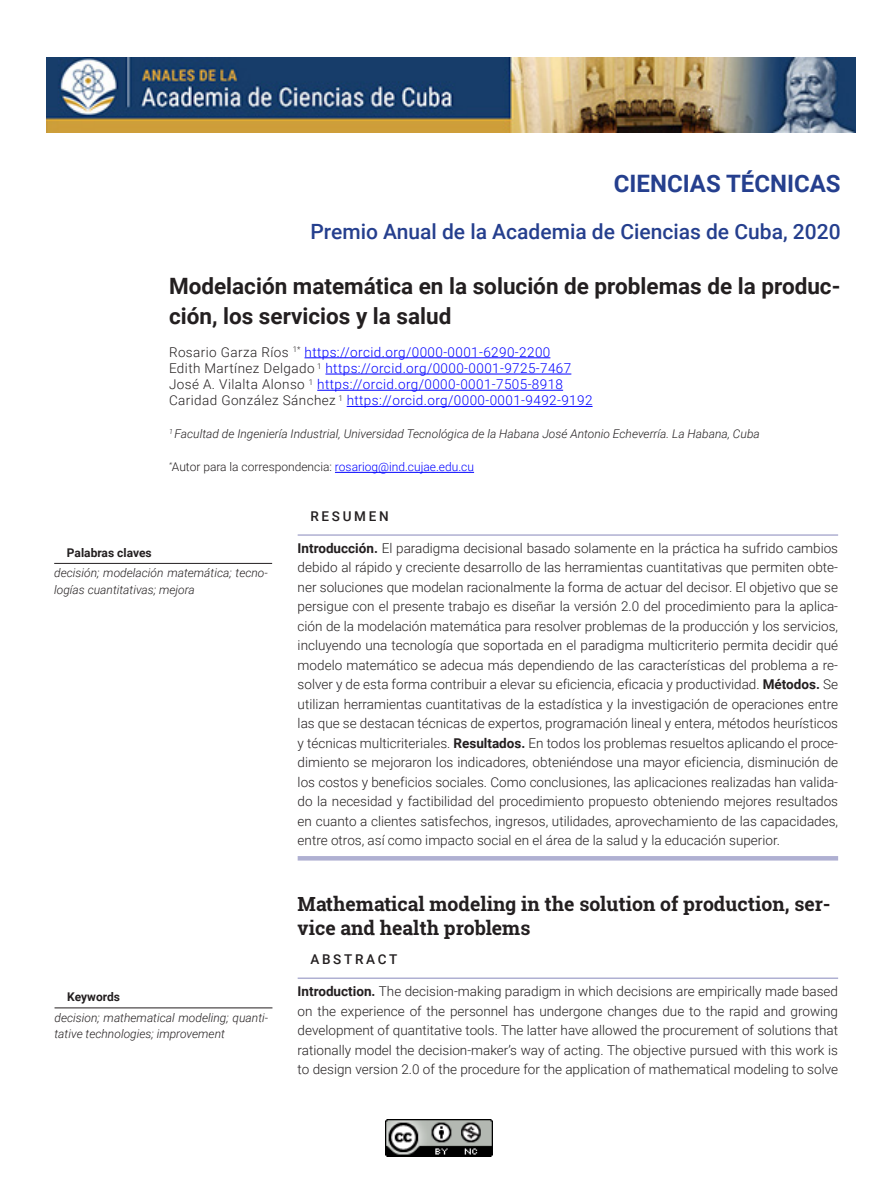
<style>
.page{position:relative;width:893px;height:1191px;background:#fff}
.page>*{position:absolute;margin:0;border:0;box-sizing:border-box;transform-origin:0 0}
.Sección{font:700 24px "Roboto";color:#253f8e}
.Título_del_Artículo{font:700 22.5px/30px "Roboto";color:#231f20}
.Tipo_de_artículo{font:500 21px "Roboto";color:#253f8e}
.Título_Artículo_Ingl{font:700 19.5px/23.4px "Roboto Slab";color:#231f20}
.Texto_del_Resumen_y{font:300 13.5px/19.5px "Roboto";color:#231f20;text-align:justify}
.Autores{font:300 13.5px "Roboto";letter-spacing:.03em;color:#00f}
.Palabra_Resumen_y_Ab{font:500 13.5px "Roboto";letter-spacing:.2em;color:#231f20}
.Palabras_claves_Text{font:italic 300 12px/16.5px "Roboto";color:#231f20}
.Autores_Datos{font:italic 300 12px "Roboto";color:#231f20}
.Autores_Datos-2{font:300 12px "Roboto";color:#231f20}
.Palabras_Clave_Títul{font:700 12px "Roboto";color:#231f20}
.s1{color:#231f20}
.s2{color:#00f}
.s3{font-weight:700}
</style>
<div class="page">
<img style="left:386px;top:1119px;width:106px;height:37px">
<img style="left:47px;top:57px;width:808px;height:75px">
<hr style="left:305px;top:357px;width:245px;height:1px;background:#00f">
<hr style="left:325px;top:374px;width:246px;height:1px;background:#00f">
<hr style="left:317px;top:390px;width:246px;height:1px;background:#00f">
<hr style="left:347px;top:406px;width:246px;height:1px;background:#00f">
<hr style="left:335px;top:472px;width:139px;height:1px;background:#00f">
<hr style="left:298px;top:534px;width:540px;height:2px;background:#afb0d2">
<hr style="left:298px;top:856px;width:540px;height:4px;background:#afb0d2">
<hr style="left:298px;top:977px;width:540px;height:2px;background:#afb0d2">
<hr style="left:54px;top:563px;width:218px;height:1px;background:#231f20">
<hr style="left:55px;top:1007px;width:217px;height:1px;background:#231f20">
<p class="Sección" style="left:614px;top:167px;width:228px">CIENCIAS TÉCNICAS</p>
<p class="Tipo_de_artículo" style="left:310px;top:217px;width:532px">Premio Anual de la Academia de Ciencias de Cuba, 2020</p>
<p class="Título_del_Artículo" style="left:169px;top:270px;width:673px">Modelación matemática en la solución de problemas de la produc&shy;ción, los servicios y la salud</p>
<p class="Autores" style="left:169px;top:342px;width:383px"><span class="s1">Rosario Garza Ríos</span> <sup>1*</sup> https://orcid.org/0000-0001-6290-2200</p>
<p class="Autores" style="left:169px;top:359px;width:404px"><span class="s1">Edith Martínez Delgado</span> <sup>1</sup> https://orcid.org/0000-0001-9725-7467</p>
<p class="Autores" style="left:169px;top:375px;width:396px"><span class="s1">José A. Vilalta Alonso</span> <sup>1</sup> https://orcid.org/0000-0001-7505-8918</p>
<p class="Autores" style="left:169px;top:391px;width:425px"><span class="s1">Caridad González Sánchez</span> <sup>1</sup> https://orcid.org/0000-0001-9492-9192</p>
<p class="Autores_Datos" style="left:169px;top:426px;width:592px"><sup>1</sup> Facultad de Ingeniería Industrial, Universidad Tecnológica de la Habana José Antonio Echeverría. La Habana, Cuba</p>
<p class="Autores_Datos-2" style="left:169px;top:459px;width:307px"><sup>*</sup>Autor para la correspondencia: <span class="s2">rosariog@ind.cujae.edu.cu</span></p>
<p class="Palabra_Resumen_y_Ab" style="left:310px;top:506px;width:80px">RESUMEN</p>
<p class="Texto_del_Resumen_y" style="left:298px;top:538px;width:542px"><span class="s3">Introducción.</span> El paradigma decisional basado solamente en la práctica ha sufrido cambios debido al rápido y creciente desarrollo de las herramientas cuantitativas que permiten obte&shy;ner soluciones que modelan racionalmente la forma de actuar del decisor. El objetivo que se persigue con el presente trabajo es diseñar la versión 2.0 del procedimiento para la aplica&shy;ción de la modelación matemática para resolver problemas de la producción y los servicios, incluyendo una tecnología que soportada en el paradigma multicriterio permita decidir qué modelo matemático se adecua más dependiendo de las características del problema a re&shy;solver y de esta forma contribuir a elevar su eficiencia, eficacia y productividad. <span class="s3">Métodos.</span> Se utilizan herramientas cuantitativas de la estadística y la investigación de operaciones entre las que se destacan técnicas de expertos, programación lineal y entera, métodos heurísticos y técnicas multicriteriales. <span class="s3">Resultados.</span> En todos los problemas resueltos aplicando el proce&shy;dimiento se mejoraron los indicadores, obteniéndose una mayor eficiencia, disminución de los costos y beneficios sociales. Como conclusiones, las aplicaciones realizadas han valida&shy;do la necesidad y factibilidad del procedimiento propuesto obteniendo mejores resultados en cuanto a clientes satisfechos, ingresos, utilidades, aprovechamiento de las capacidades, entre otros, así como impacto social en el área de la salud y la educación superior.</p>
<p class="Palabras_Clave_Títul" style="left:67px;top:544px;width:86px">Palabras claves</p>
<p class="Palabras_claves_Text" style="left:54px;top:564px;width:215px">decisión; modelación matemática; tecno&shy;logías cuantitativas; mejora</p>
<p class="Palabras_Clave_Títul" style="left:67px;top:988px;width:54px">Keywords</p>
<p class="Palabras_claves_Text" style="left:55px;top:1009px;width:215px">decision; mathematical modeling; quanti&shy;tative technologies; improvement</p>
<p class="Título_Artículo_Ingl" style="left:298px;top:892px;width:535px">Mathematical modeling in the solution of production, ser&shy;vice and health problems</p>
<p class="Palabra_Resumen_y_Ab" style="left:310px;top:949px;width:88px">ABSTRACT</p>
<p class="Texto_del_Resumen_y" style="left:298px;top:981px;width:542px"><span class="s3">Introduction.</span> The decision-making paradigm in which decisions are empirically made based on the experience of the personnel has undergone changes due to the rapid and growing development of quantitative tools. The latter have allowed the procurement of solutions that rationally model the decision-maker’s way of acting. The objective pursued with this work is to design version 2.0 of the procedure for the application of mathematical modeling to solve</p>
</div>
